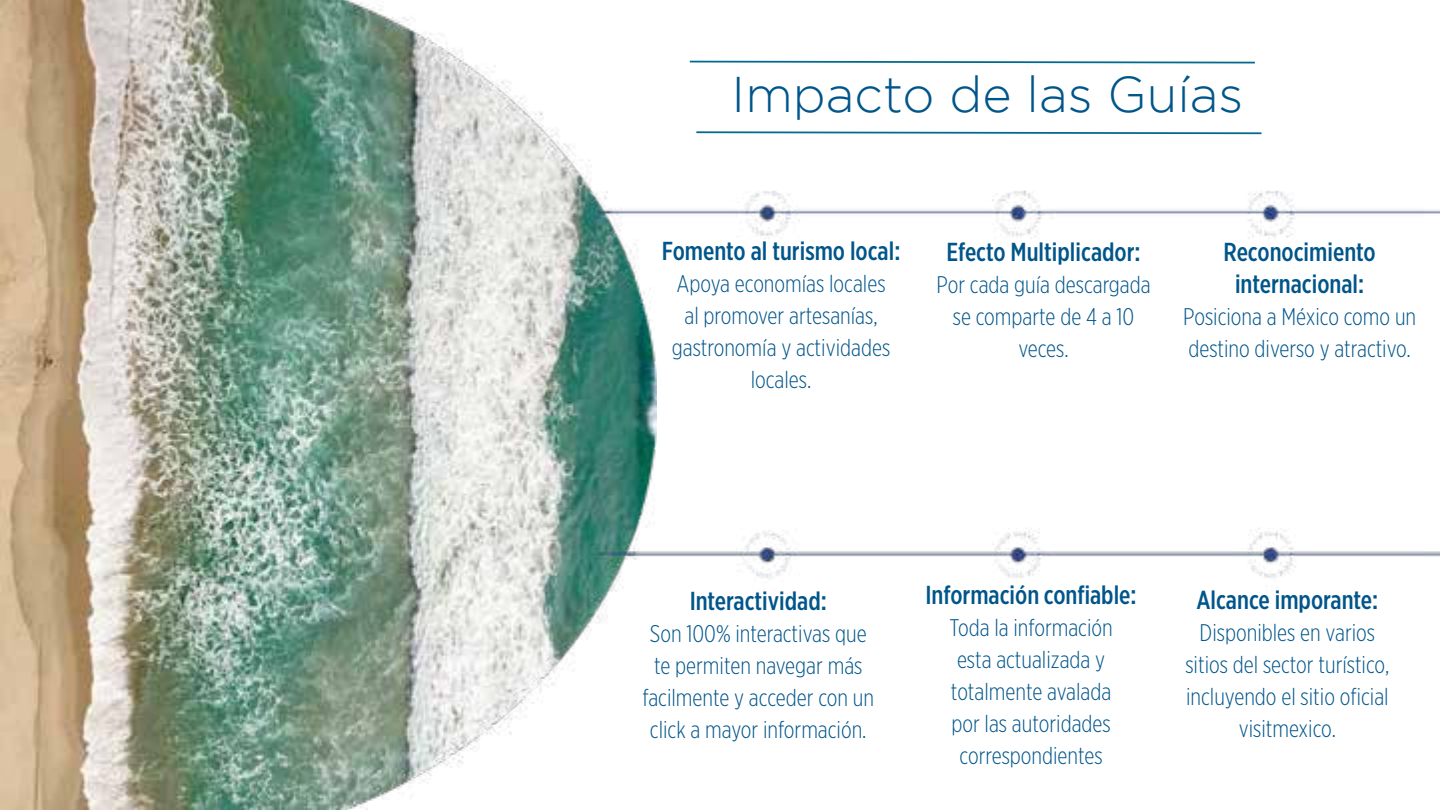
<style>
.page{position:relative;width:1440px;height:810px;background:#fff}
.page>*{position:absolute;margin:0;border:0;box-sizing:border-box;transform-origin:0 0}
.t1{font:300 50px "Gotham";color:#00558a}
.t2{font:500 26px/32px "Gotham X Narrow";color:#00558a;text-align:center}
.t3{font:300 24px/32px "Gotham X Narrow";color:#00558a;text-align:center}
</style>
<div class="page">
<img style="left:656px;top:190px;width:784px;height:389px">
<img style="left:0;top:0;width:656px;height:810px">
<svg style="left:696px;top:131px;width:566px;height:4px"></svg>
<svg style="left:689px;top:60px;width:566px;height:4px"></svg>
<h1 class="t1" style="left:732px;top:67px;width:513px">Impacto de las Guías</h1>
<p class="t2" style="left:662px;top:234px;width:240px">Fomento al turismo local:</p>
<p class="t3" style="left:672px;top:267px;width:220px">Apoya economías locales al promover artesanías, gastronomía y actividades locales.</p>
<p class="t2" style="left:947px;top:236px;width:196px">Efecto Multiplicador:</p>
<p class="t3" style="left:936px;top:268px;width:216px">Por cada guía descargada se comparte de 4 a 10 veces.</p>
<p class="t2" style="left:1224px;top:235px;width:154px">Reconocimiento internacional:</p>
<p class="t3" style="left:1183px;top:300px;width:235px;text-align:left">Posiciona a México como un destino diverso y atractivo.</p>
<p class="t2" style="left:690px;top:584px;width:139px">Interactividad:</p>
<p class="t3" style="left:642px;top:617px;width:233px">Son 100% interactivas que te permiten navegar más facilmente y acceder con un click a mayor información.</p>
<p class="t2" style="left:926px;top:578px;width:213px">Información confiable:</p>
<p class="t3" style="left:949px;top:611px;width:165px">Toda la información esta actualizada y totalmente avalada por las autoridades correspondientes</p>
<p class="t2" style="left:1196px;top:583px;width:183px">Alcance imporante:</p>
<p class="t3" style="left:1185px;top:616px;width:205px">Disponibles en varios sitios del sector turístico, incluyendo el sitio oficial visitmexico.</p>
</div>
